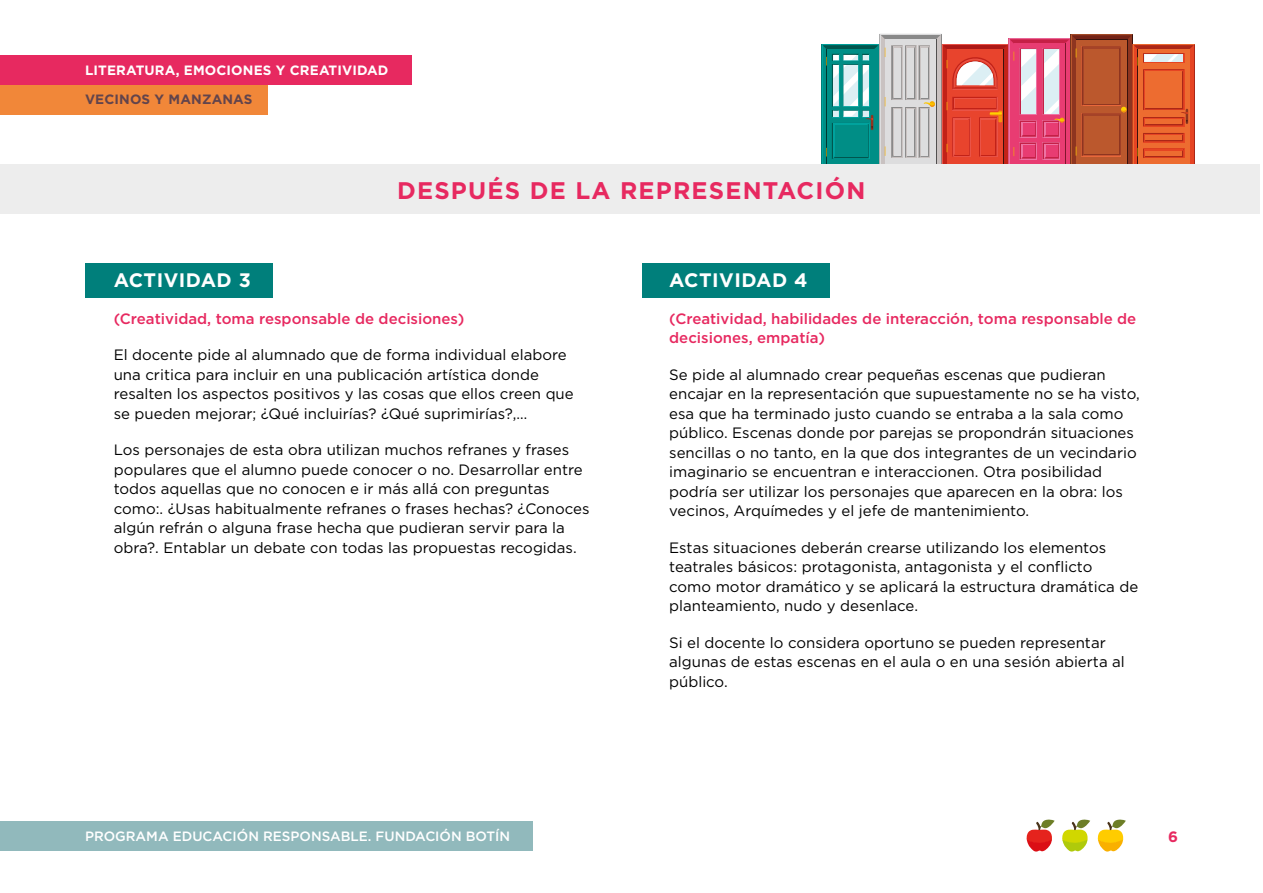
<style>
.page{position:relative;width:1263px;height:893px;background:#fff}
.page>*{position:absolute;margin:0;border:0;box-sizing:border-box;transform-origin:0 0}
.t1{font:700 24px "Gotham";letter-spacing:.05em;color:#e72960}
.t2{font:700 19.5px "Gotham";letter-spacing:.025em;color:#fff}
.t3{font:15px/19.5px "Gotham";color:#000}
.t4{font:500 15px/19.5px "Gotham";color:#e72960}
.t5{font:700 15px "Gotham";color:#e72960}
.t6{font:500 13.5px "Gotham";color:#fff}
.t7{font:700 13.5px "Gotham";letter-spacing:.01em;color:#fff}
.t8{font:700 13.5px "Gotham";letter-spacing:.01em;color:#62444c}
</style>
<div class="page">
<div style="left:0;top:821px;width:532px;height:30px;background:#91b9bc"></div>
<div style="left:0;top:55px;width:412px;height:30px;background:#e72960"></div>
<div style="left:0;top:85px;width:267px;height:30px;background:#f18739"></div>
<svg style="left:1026px;top:819px;width:29px;height:33px"></svg>
<svg style="left:1062px;top:819px;width:28px;height:33px"></svg>
<svg style="left:1097px;top:819px;width:29px;height:33px"></svg>
<svg style="left:821px;top:34px;width:374px;height:130px"></svg>
<div style="left:0;top:164px;width:1259px;height:50px;background:#ededed"></div>
<div style="left:642px;top:264px;width:187px;height:34px;background:#007f7b"></div>
<div style="left:85px;top:264px;width:187px;height:34px;background:#007f7b"></div>
<p class="t7" style="left:85px;top:63px;width:305px">LITERATURA, EMOCIONES Y CREATIVIDAD</p>
<p class="t8" style="left:85px;top:92px;width:169px">VECINOS Y MANZANAS</p>
<h1 class="t1" style="left:397px;top:177px;width:470px">DESPUÉS DE LA REPRESENTACIÓN</h1>
<h2 class="t2" style="left:114px;top:269px;width:139px">ACTIVIDAD 3</h2>
<p class="t4" style="left:114px;top:308px;width:352px">(Creatividad, toma responsable de decisiones)</p>
<p class="t3" style="left:114px;top:345px;width:461px">El docente pide al alumnado que de forma individual elabore una critica para incluir en una publicación artística donde resalten los aspectos positivos y las cosas que ellos creen que se pueden mejorar; ¿Qué incluirías? ¿Qué suprimirías?,…</p>
<p class="t3" style="left:114px;top:440px;width:477px">Los personajes de esta obra utilizan muchos refranes y frases populares que el alumno puede conocer o no. Desarrollar entre todos aquellas que no conocen e ir más allá con preguntas como:. ¿Usas habitualmente refranes o frases hechas? ¿Conoces algún refrán o alguna frase hecha que pudieran servir para la obra?. Entablar un debate con todas las propuestas recogidas.</p>
<h2 class="t2" style="left:669px;top:269px;width:140px">ACTIVIDAD 4</h2>
<p class="t4" style="left:669px;top:308px;width:469px">(Creatividad, habilidades de interacción, toma responsable de decisiones, empatía)</p>
<p class="t3" style="left:669px;top:365px;width:472px">Se pide al alumnado crear pequeñas escenas que pudieran encajar en la representación que supuestamente no se ha visto, esa que ha terminado justo cuando se entraba a la sala como público. Escenas donde por parejas se propondrán situaciones sencillas o no tanto, en la que dos integrantes de un vecindario imaginario se encuentran e interaccionen. Otra posibilidad podría ser utilizar los personajes que aparecen en la obra: los vecinos, Arquímedes y el jefe de mantenimiento.</p>
<p class="t3" style="left:669px;top:538px;width:470px">Estas situaciones deberán crearse utilizando los elementos teatrales básicos: protagonista, antagonista y el conflicto<br>como motor dramático y se aplicará la estructura dramática de planteamiento, nudo y desenlace.</p>
<p class="t3" style="left:669px;top:633px;width:457px">Si el docente lo considera oportuno se pueden representar algunas de estas escenas en el aula o en una sesión abierta al público.</p>
<p class="t6" style="left:85px;top:829px;width:427px">PROGRAMA EDUCACIÓN RESPONSABLE. FUNDACIÓN BOTÍN</p>
<p class="t5" style="left:1168px;top:828px;width:11px">6</p>
</div>
